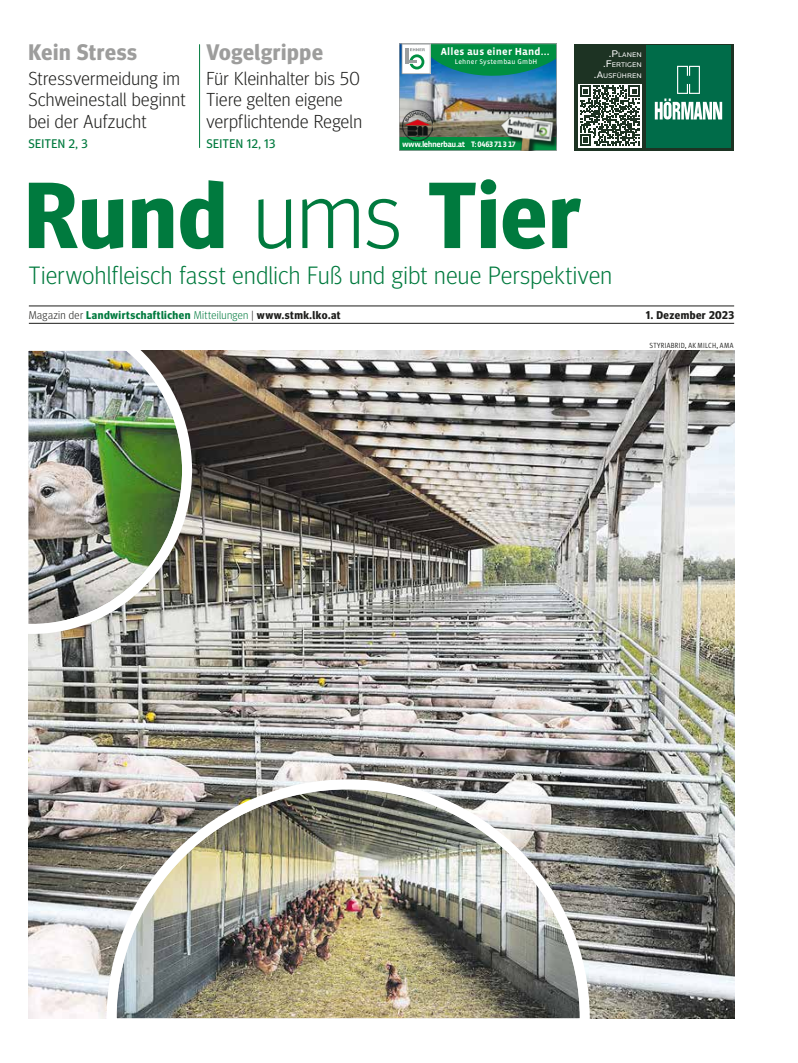
<style>
.page{position:relative;width:798px;height:1063px;background:#fff}
.page>*{position:absolute;margin:0;border:0;box-sizing:border-box;transform-origin:0 0}
.t1{font:700 93.75px "Meta Headline Pro";letter-spacing:.02em;color:#007a3e}
.t2{font:300 25px "Meta Headline Pro";letter-spacing:.02em;color:#007a3e}
.t3{font:700 22.5px "Meta Headline Pro";letter-spacing:.03em;color:#9d9d9c}
.t4{font:300 18.75px/21.2px "Meta Headline Pro";letter-spacing:.02em;color:#1d1d1b}
.t5{font:12.5px "Meta Headline Pro";letter-spacing:.04em;color:#007a3e}
.t6{font:700 11.25px "Meta Headline Pro";letter-spacing:.04em;color:#007a3e}
.t7{font:700 11.25px "Meta Headline Pro";letter-spacing:.04em;color:#1d1d1b}
.t8{font:700 10.5px "Vista Sans OTCE";letter-spacing:.02em;color:#fff}
.t9{font:700 8.12px "Vista Sans OTCE";letter-spacing:-.05em;color:#fff}
.t10{font:7.5px "Meta Pro Cond Norm";letter-spacing:.04em;color:#1d1d1b}
.t11{font:7px/10.6px "Locator";color:#fff;text-align:right}
.t12{font:7px "Vista Sans OTCE";letter-spacing:.03em;color:#fff}
.s1{font-weight:300}
.s2{font-weight:300;color:#1d1d1b}
.s3{color:#1d1d1b}
.s4{font-size:10px}
</style>
<div class="page">
<img style="left:28px;top:351px;width:705px;height:668px">
<hr style="left:29px;top:306px;width:704px;height:1px;background:#1d1d1b">
<hr style="left:29px;top:323px;width:704px;height:1px;background:#1d1d1b">
<hr style="left:199px;top:45px;width:1px;height:103px;background:#007a3e">
<img style="left:28px;top:350px;width:169px;height:289px">
<img style="left:101px;top:774px;width:493px;height:245px">
<div style="left:574px;top:45px;width:159px;height:106px;background:#1d3323"></div>
<div style="left:646px;top:45px;width:84px;height:102px;background:#006c49"></div>
<svg style="left:654px;top:66px;width:68px;height:54px"></svg>
<svg style="left:578px;top:84px;width:63px;height:63px"></svg>
<svg style="left:579px;top:85px;width:60px;height:61px"></svg>
<img style="left:401px;top:79px;width:153px;height:59px">
<svg style="left:401px;top:46px;width:153px;height:33px;background:#299677"></svg>
<div style="left:399px;top:138px;width:157px;height:13px;background:#008f42"></div>
<div style="left:399px;top:44px;width:157px;height:107px;border:1px solid #9b9e9f"></div>
<img style="left:477px;top:97px;width:79px;height:54px">
<img style="left:403px;top:111px;width:29px;height:29px">
<p class="t3" style="left:28px;top:35px;width:110px">Kein Stress</p>
<p class="t4" style="left:28px;top:66px;width:159px">Stressvermeidung im<br>Schweinestall beginnt bei der Aufzucht</p>
<p class="t5" style="left:28px;top:134px;width:61px">SEITEN 2, 3</p>
<p class="t3" style="left:206px;top:35px;width:118px">Vogelgrippe</p>
<p class="t4" style="left:206px;top:66px;width:157px">Für Kleinhalter bis 50<br>Tiere gelten eigene verpflichtende Regeln</p>
<p class="t5" style="left:206px;top:134px;width:70px">SEITEN 12, 13</p>
<h1 class="t1" style="left:25px;top:141px;width:557px">Rund <span class="s1">ums</span> Tier</h1>
<h2 class="t2" style="left:29px;top:257px;width:584px">Tierwohlfleisch fasst endlich Fuß und gibt neue Perspektiven</h2>
<p class="t6" style="left:29px;top:306px;width:313px"><span class="s2">Magazin der</span> Landwirtschaftlichen <span class="s1">Mitteilungen</span> <span class="s2">|</span> <span class="s3">www.stmk.lko.at</span></p>
<p class="t7" style="left:645px;top:306px;width:90px">1. Dezember 2023</p>
<p class="t10" style="left:649px;top:340px;width:85px">STYRIABRID, AK MILCH, AMA</p>
<p class="t8" style="left:440px;top:46px;width:110px">Alles aus einer Hand...</p>
<p class="t11" style="left:593px;top:49px;width:49px"><span class="s4">.P</span>LANEN <span class="s4">.F</span>ERTIGEN <span class="s4">.A</span>USFÜHREN</p>
<p class="t12" style="left:454px;top:58px;width:84px">Lehner Systembau GmbH</p>
<p class="t9" style="left:402px;top:140px;width:115px">www.lehnerbau.at T: 0463 71 3 17</p>
</div>
